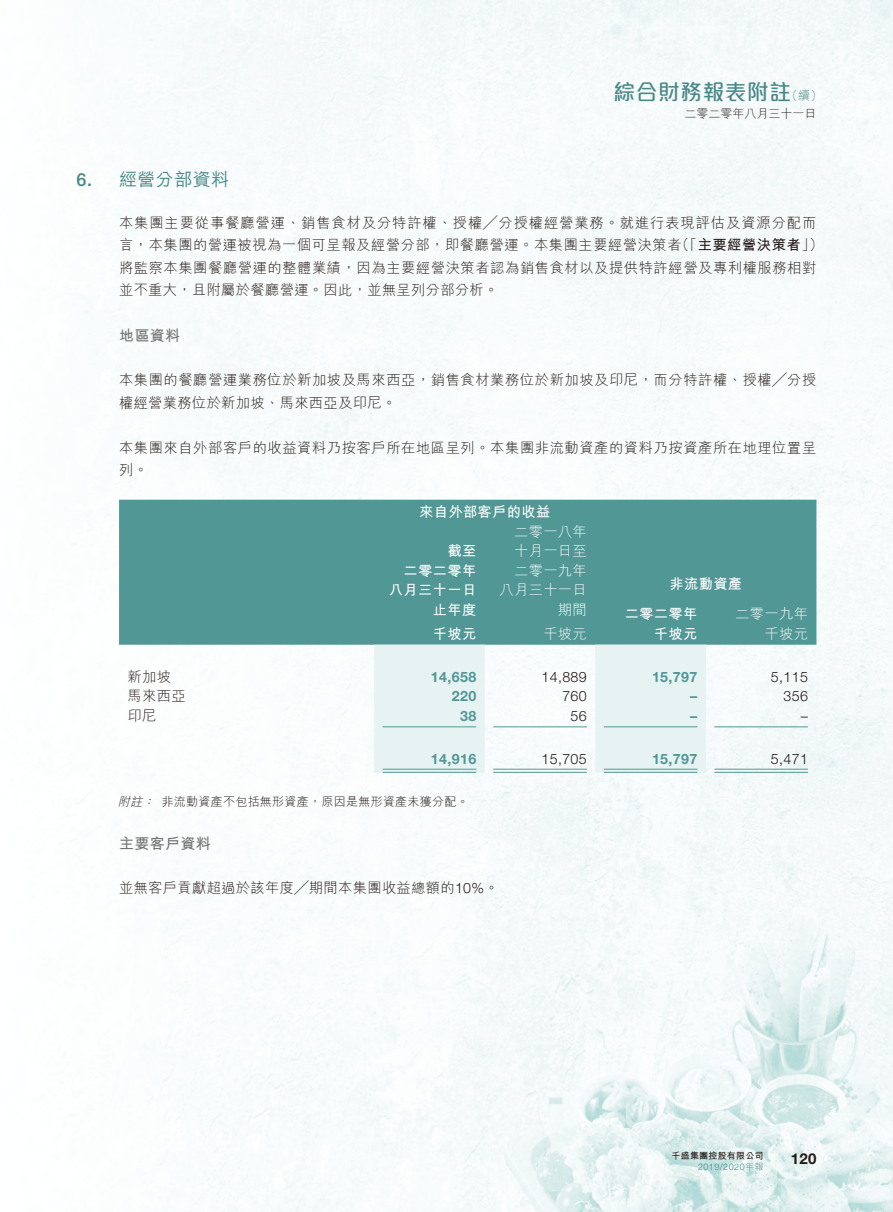
<style>
.page{position:relative;width:893px;height:1212px;background:#fff}
.page>*{position:absolute;margin:0;border:0;box-sizing:border-box;transform-origin:0 0}
.t1{font:500 21.75px "M Elle HK";letter-spacing:.025em;color:#478887}
.t2{font:500 18px "M Hei HK";letter-spacing:.025em;color:#478887}
.t3{font:500 18px "Helvetica Neue LT Std";color:#478887}
.t4{font:700 15px "M Hei HK";letter-spacing:.025em;color:#727272}
.t5{font:700 15px "Helvetica Neue LT Std";color:#231916}
.t6{font:300 14.25px/22.5px "M Hei HK";letter-spacing:.04em;color:#231916}
.t7{font:300 14.25px/22.5px "M Hei HK";letter-spacing:.065em;color:#231916}
.t8{font:700 14.25px/19.5px "M Hei HK";letter-spacing:.025em;color:#fff;text-align:right}
.t9{font:300 14.25px/19.5px "M Hei HK";letter-spacing:.025em;color:#fff;text-align:right}
.t10{font:300 14.25px "Helvetica Neue LT Std";letter-spacing:.025em;color:#231916}
.t11{font:700 14.25px "Helvetica Neue LT Std";letter-spacing:.025em;color:#519795}
.t12{font:300 12px "M Hei HK";letter-spacing:.025em;color:#231916}
.t13{font:300 12px "M Hei HK";color:#231916}
.t14{font:300 12px "M Hei HK";color:#478887}
.t15{font:italic 300 12px "M Hei HK";color:#231916}
.t16{font:300 9px "Helvetica Neue LT Std";letter-spacing:.05em;color:#478887}
.t17{font:700 9px "M Hei HK";letter-spacing:.025em;color:#231916}
.s1{font-weight:700}
.s2{font-style:italic}
.s3{font-family:"Helvetica Neue LT Std"}
.s4{font-family:"M Hei HK"}
</style>
<div class="page">
<img style="left:73px;top:0;width:820px;height:1212px">
<div style="left:119px;top:500px;width:697px;height:145px;background:#519795"></div>
<svg style="left:374px;top:645px;width:332px;height:128px"></svg>
<hr style="left:383px;top:726px;width:93px;height:1px;background:#519795">
<hr style="left:493px;top:726px;width:94px;height:1px;background:#519795">
<hr style="left:604px;top:726px;width:93px;height:1px;background:#519795">
<hr style="left:714px;top:726px;width:94px;height:1px;background:#519795">
<hr style="left:383px;top:769px;width:93px;height:1px;background:#519795">
<hr style="left:383px;top:772px;width:93px;height:1px;background:#519795">
<hr style="left:493px;top:769px;width:94px;height:1px;background:#519795">
<hr style="left:493px;top:772px;width:94px;height:1px;background:#519795">
<hr style="left:604px;top:769px;width:93px;height:1px;background:#519795">
<hr style="left:604px;top:772px;width:93px;height:1px;background:#519795">
<hr style="left:714px;top:769px;width:94px;height:1px;background:#519795">
<hr style="left:714px;top:772px;width:94px;height:1px;background:#519795">
<p class="t3" style="left:77px;top:169px;width:17px">6.</p>
<p class="t2" style="left:119px;top:166px;width:112px">經營分部資料</p>
<h1 class="t1" style="left:613px;top:81px;width:179px">綜合財務報表附註</h1>
<p class="t13" style="left:684px;top:108px;width:134px">二零二零年八月三十一日</p>
<p class="t14" style="left:786px;top:90px;width:38px">（續(</p>
<p class="t7" style="left:675px;top:211px;width:150px;text-indent:-556px">本集團主要從事餐廳營運、銷售食材及分特許權、授權╱分授權經營業務。就進行表現評估及資源分配而（「<span class="s1">主要經營決策者</span> (「</p>
<p class="t6" style="left:119px;top:234px;width:699px">言，本集團的營運被視為一個可呈報及經營分部，即餐廳營運。本集團主要經營決策者<br>將監察本集團餐廳營運的整體業績，因為主要經營決策者認為銷售食材以及提供特許經營及專利權服務相對並不重大，且附屬於餐廳營運。因此，並無呈列分部分析。</p>
<p class="t4" style="left:119px;top:325px;width:63px">地區資料</p>
<p class="t6" style="left:119px;top:369px;width:699px">本集團的餐廳營運業務位於新加坡及馬來西亞，銷售食材業務位於新加坡及印尼，而分特許權、授權╱分授權經營業務位於新加坡、馬來西亞及印尼。</p>
<p class="t6" style="left:119px;top:436px;width:699px">本集團來自外部客戶的收益資料乃按客戶所在地區呈列。本集團非流動資產的資料乃按資產所在地理位置呈列。</p>
<p class="t8" style="left:419px;top:501px;width:133px">來自外部客戶的收益</p>
<p class="t8" style="left:389px;top:540px;width:89px">截至<br>二零二零年八月三十一日止年度</p>
<p class="t9" style="left:499px;top:522px;width:89px">二零一八年十月一日至二零一九年八月三十一日</p>
<p class="t9" style="left:558px;top:600px;width:30px">期間</p>
<p class="t8" style="left:669px;top:572px;width:74px">非流動資產</p>
<p class="t8" style="left:625px;top:603px;width:74px">二零二零年</p>
<p class="t9" style="left:735px;top:604px;width:74px">二零一九年</p>
<p class="t8" style="left:433px;top:622px;width:45px">千坡元</p>
<p class="t9" style="left:543px;top:623px;width:45px">千坡元</p>
<p class="t8" style="left:654px;top:622px;width:45px">千坡元</p>
<p class="t9" style="left:764px;top:623px;width:45px">千坡元</p>
<p class="t6" style="left:128px;top:665px;width:45px">新加坡</p>
<p class="t11" style="left:431px;top:668px;width:47px">14,658</p>
<p class="t10" style="left:541px;top:668px;width:47px">14,889</p>
<p class="t11" style="left:652px;top:668px;width:47px">15,797</p>
<p class="t10" style="left:771px;top:668px;width:39px">5,115</p>
<p class="t6" style="left:128px;top:685px;width:60px">馬來西亞</p>
<p class="t11" style="left:452px;top:687px;width:26px">220</p>
<p class="t10" style="left:562px;top:687px;width:26px">760</p>
<p class="t11" style="left:690px;top:687px;width:9px">–</p>
<p class="t10" style="left:783px;top:687px;width:26px">356</p>
<p class="t6" style="left:128px;top:704px;width:30px">印尼</p>
<p class="t11" style="left:460px;top:707px;width:18px">38</p>
<p class="t10" style="left:571px;top:707px;width:18px">56</p>
<p class="t11" style="left:690px;top:707px;width:9px">–</p>
<p class="t10" style="left:801px;top:707px;width:9px">–</p>
<p class="t11" style="left:431px;top:750px;width:47px">14,916</p>
<p class="t12" style="left:142px;top:795px;width:328px"><span class="s2">：</span>非流動資產不包括無形資產，原因是無形資產未獲分配。</p>
<p class="t15" style="left:118px;top:795px;width:29px">附註</p>
<p class="t4" style="left:119px;top:832px;width:93px">主要客戶資料</p>
<p class="t6" style="left:119px;top:877px;width:381px">並無客戶貢獻超過於該年度╱期間本集團收益總額的<span class="s3">10%</span>。</p>
<p class="t10" style="left:541px;top:751px;width:47px">15,705</p>
<p class="t11" style="left:652px;top:750px;width:47px">15,797</p>
<p class="t10" style="left:771px;top:751px;width:39px">5,471</p>
<p class="t17" style="left:672px;top:1149px;width:94px">千盛集團控股有限公司</p>
<p class="t5" style="left:791px;top:1149px;width:27px">120</p>
<p class="t16" style="left:698px;top:1161px;width:67px">2019/2020<span class="s4">年報</span></p>
</div>
